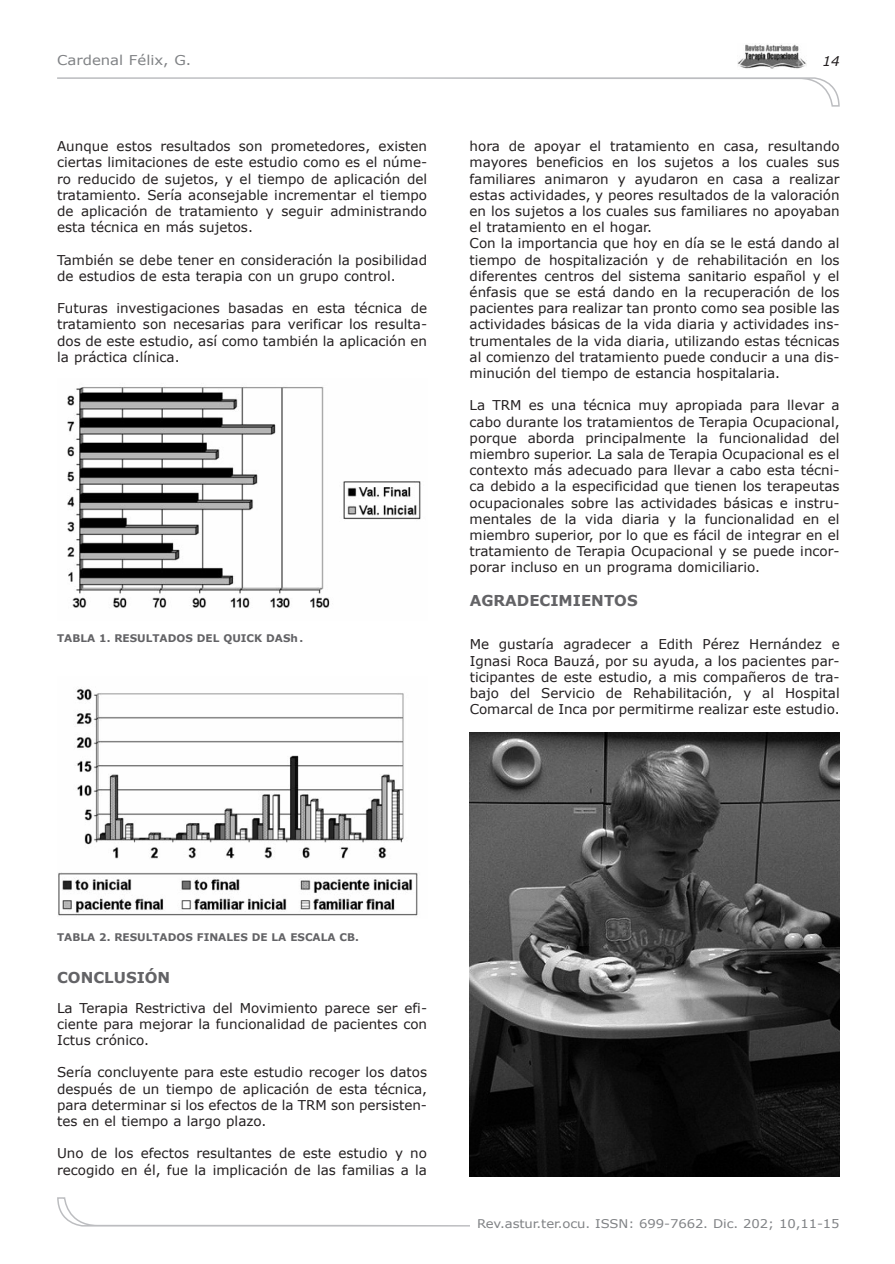
<style>
.page{position:relative;width:895px;height:1264px;background:#fff}
.page>*{position:absolute;margin:0;border:0;box-sizing:border-box;transform-origin:0 0}
.t1{font:700 15px "Verdana";color:#636366}
.t2{font:13.5px/16.2px "Verdana";color:#231f20;text-align:justify}
.t3{font:13.5px "Verdana";color:#808285;scale:1.1 1}
.t4{font:italic 13.5px "Verdana";color:#231f20}
.t5{font:12px "Verdana";letter-spacing:-.005em;color:#808285;scale:1.1 1}
.t6{font:700 10.5px "Verdana";color:#636366}
</style>
<div class="page">
<svg style="left:57px;top:77px;width:782px;height:30px"></svg>
<img style="left:738px;top:44px;width:68px;height:25px">
<svg style="left:57px;top:1197px;width:413px;height:29px"></svg>
<img style="left:470px;top:732px;width:369px;height:445px">
<img style="left:67px;top:386px;width:354px;height:222px">
<img style="left:58px;top:687px;width:360px;height:229px">
<p class="t3" style="left:57px;top:51px;width:124px">Cardenal Félix, G.</p>
<p class="t4" style="left:822px;top:53px;width:19px">14</p>
<p class="t2" style="left:57px;top:138px;width:371px">Aunque estos resultados son prometedores, existen ciertas limitaciones de este estudio como es el núme&shy;ro reducido de sujetos, y el tiempo de aplicación del tratamiento. Sería aconsejable incrementar el tiempo de aplicación de tratamiento y seguir administrando esta técnica en más sujetos.</p>
<p class="t2" style="left:57px;top:251px;width:371px">También se debe tener en consideración la posibilidad de estudios de esta terapia con un grupo control.</p>
<p class="t2" style="left:57px;top:300px;width:371px">Futuras investigaciones basadas en esta técnica de tratamiento son necesarias para verificar los resulta&shy;dos de este estudio, así como también la aplicación en la práctica clínica.</p>
<p class="t6" style="left:57px;top:632px;width:247px">TABLA 1. RESULTADOS DEL QUICK DASh .</p>
<p class="t2" style="left:469px;top:138px;width:372px;text-align:left">hora de apoyar el tratamiento en casa, resultando mayores beneficios en los sujetos a los cuales sus familiares animaron y ayudaron en casa a realizar estas actividades, y peores resultados de la valoración en los sujetos a los cuales sus familiares no apoyaban el tratamiento en el hogar.<br>Con la importancia que hoy en día se le está dando al tiempo de hospitalización y de rehabilitación en los diferentes centros del sistema sanitario español y el énfasis que se está dando en la recuperación de los pacientes para realizar tan pronto como sea posible las actividades básicas de la vida diaria y actividades ins&shy;trumentales de la vida diaria, utilizando estas técnicas al comienzo del tratamiento puede conducir a una dis&shy;minución del tiempo de estancia hospitalaria.</p>
<p class="t2" style="left:469px;top:397px;width:371px">La TRM es una técnica muy apropiada para llevar a cabo durante los tratamientos de Terapia Ocupacional, porque aborda principalmente la funcionalidad del miembro superior. La sala de Terapia Ocupacional es el contexto más adecuado para llevar a cabo esta técni&shy;ca debido a la especificidad que tienen los terapeutas ocupacionales sobre las actividades básicas e instru&shy;mentales de la vida diaria y la funcionalidad en el miembro superior, por lo que es fácil de integrar en el tratamiento de Terapia Ocupacional y se puede incor&shy;porar incluso en un programa domiciliario.</p>
<p class="t1" style="left:470px;top:591px;width:169px">AGRADECIMIENTOS</p>
<p class="t2" style="left:470px;top:636px;width:371px">Me gustaría agradecer a Edith Pérez Hernández e Ignasi Roca Bauzá, por su ayuda, a los pacientes par&shy;ticipantes de este estudio, a mis compañeros de tra&shy;bajo del Servicio de Rehabilitación, y al Hospital Comarcal de Inca por permitirme realizar este estudio.</p>
<p class="t6" style="left:57px;top:930px;width:303px">TABLA 2. RESULTADOS FINALES DE LA ESCALA CB.</p>
<p class="t1" style="left:57px;top:968px;width:115px">CONCLUSIÓN</p>
<p class="t2" style="left:57px;top:999px;width:371px">La Terapia Restrictiva del Movimiento parece ser efi&shy;ciente para mejorar la funcionalidad de pacientes con Ictus crónico.</p>
<p class="t2" style="left:57px;top:1064px;width:371px">Sería concluyente para este estudio recoger los datos después de un tiempo de aplicación de esta técnica, para determinar si los efectos de la TRM son persisten&shy;tes en el tiempo a largo plazo.</p>
<p class="t2" style="left:57px;top:1145px;width:371px">Uno de los efectos resultantes de este estudio y no recogido en él, fue la implicación de las familias a la</p>
<p class="t5" style="left:477px;top:1216px;width:331px">Rev.astur.ter.ocu. ISSN: 699-7662. Dic. 202; 10,11-15</p>
</div>
